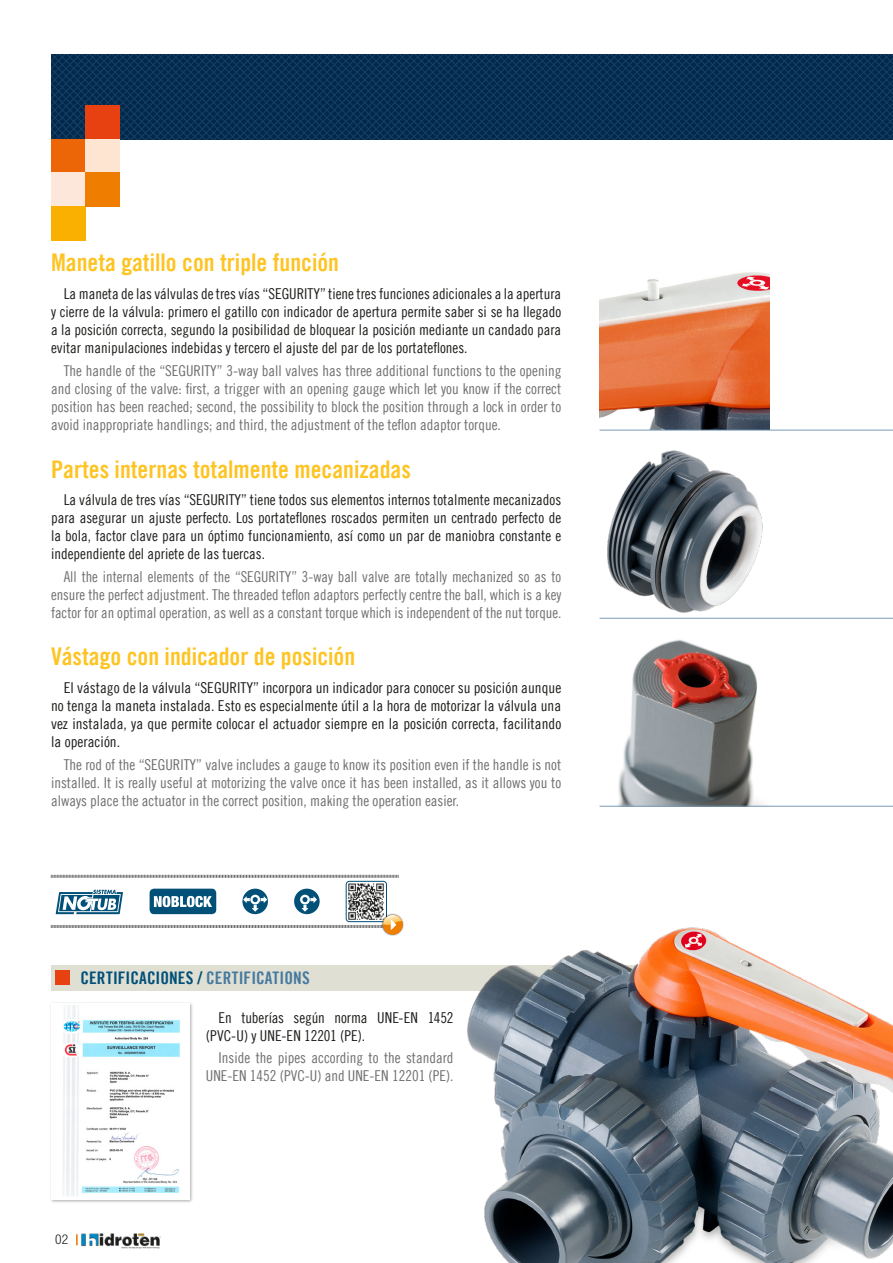
<style>
.page{position:relative;width:893px;height:1263px;background:#fff}
.page>*{position:absolute;margin:0;border:0;box-sizing:border-box;transform-origin:0 0}
.t1{font:24.3px "Trade Gothic LT Bold Cond Twenty";color:#fdc423}
.t2{font:17.4px "Trade Gothic LT Bold Cond Twenty";letter-spacing:.005em;color:#005078}
.t3{font:15px/18px "Trade Gothic LT Cond Eighteen";color:#1d1d1b;text-align:justify}
.t4{font:15px/18px "Trade Gothic LT Cond Eighteen";color:#706f6f;text-align:justify}
.t5{font:300 condensed 13.5px "Helvetica Neue LT Std";color:#1d1d1b}
.s1{color:#467a9f}
</style>
<div class="page">
<svg style="left:51px;top:54px;width:842px;height:85px;background:#093054"></svg>
<div style="left:51px;top:139px;width:34px;height:34px;background:#ec6608"></div>
<div style="left:85px;top:105px;width:34px;height:34px;background:#e74011"></div>
<div style="left:51px;top:173px;width:34px;height:34px;background:#fde7da"></div>
<div style="left:85px;top:139px;width:34px;height:34px;background:#fde5d2"></div>
<div style="left:51px;top:207px;width:34px;height:34px;background:#f9b000"></div>
<div style="left:85px;top:173px;width:34px;height:34px;background:#ef7d00"></div>
<img style="left:81px;top:1233px;width:80px;height:16px">
<svg style="left:76px;top:1234px;width:2px;height:11px"></svg>
<div style="left:51px;top:965px;width:676px;height:26px;background:#e0dfd3"></div>
<div style="left:55px;top:970px;width:15px;height:15px;background:#e74011"></div>
<svg style="left:51px;top:874px;width:348px;height:4px"></svg>
<div style="left:150px;top:889px;width:66px;height:25px;background:#005078;border-radius:4px"></div>
<img style="left:467px;top:927px;width:426px;height:336px">
<img style="left:600px;top:272px;width:170px;height:158px">
<hr style="left:600px;top:430px;width:293px;height:1px;background:#7a9bba">
<img style="left:607px;top:450px;width:156px;height:163px">
<hr style="left:600px;top:618px;width:293px;height:1px;background:#7a9bba">
<img style="left:600px;top:639px;width:174px;height:167px">
<hr style="left:600px;top:806px;width:293px;height:1px;background:#7a9bba">
<img style="left:346px;top:881px;width:40px;height:9px">
<div style="left:346px;top:881px;width:41px;height:41px;border:1px solid #005078;border-radius:3px"></div>
<img style="left:383px;top:919px;width:21px;height:17px">
<div style="left:383px;top:915px;width:20px;height:19px;background:#ef7e01;border-radius:50%"></div>
<svg style="left:51px;top:890px;width:351px;height:40px"></svg>
<div style="left:49px;top:1002px;width:145px;height:201px;background:#1d1d1b;opacity:.4"></div>
<img style="left:51px;top:1003px;width:139px;height:196px">
<h1 class="t1" style="left:51px;top:248px;width:290px">Maneta gatillo con triple función</h1>
<p class="t3" style="left:51px;top:285px;width:512px;text-indent:13px">La maneta de las válvulas de tres vías “SEGURITY” tiene tres funciones adicionales a la apertura y cierre de la válvula: primero el gatillo con indicador de apertura permite saber si se ha llegado a la posición correcta, segundo la posibilidad de bloquear la posición mediante un candado para evitar manipulaciones indebidas y tercero el ajuste del par de los portateflones.</p>
<p class="t4" style="left:51px;top:361px;width:512px;text-indent:13px">The handle of the “SEGURITY” 3-way ball valves has three additional functions to the opening and closing of the valve: first, a trigger with an opening gauge which let you know if the correct position has been reached; second, the possibility to block the position through a lock in order to avoid inappropriate handlings; and third, the adjustment of the teflon adaptor torque.</p>
<h1 class="t1" style="left:51px;top:454px;width:361px">Partes internas totalmente mecanizadas</h1>
<p class="t3" style="left:51px;top:491px;width:512px;text-indent:13px">La válvula de tres vías “SEGURITY” tiene todos sus elementos internos totalmente mecanizados para asegurar un ajuste perfecto. Los portateflones roscados permiten un centrado perfecto de la bola, factor clave para un óptimo funcionamiento, así como un par de maniobra constante e independiente del apriete de las tuercas.</p>
<p class="t4" style="left:51px;top:567px;width:512px;text-indent:13px">All the internal elements of the “SEGURITY” 3-way ball valve are totally mechanized so as to ensure the perfect adjustment. The threaded teflon adaptors perfectly centre the ball, which is a key factor for an optimal operation, as well as a constant torque which is independent of the nut torque.</p>
<h1 class="t1" style="left:51px;top:642px;width:306px">Vástago con indicador de posición</h1>
<p class="t3" style="left:51px;top:679px;width:512px;text-indent:13px">El vástago de la válvula “SEGURITY” incorpora un indicador para conocer su posición aunque no tenga la maneta instalada. Esto es especialmente útil a la hora de motorizar la válvula una vez instalada, ya que permite colocar el actuador siempre en la posición correcta, facilitando la operación.</p>
<p class="t4" style="left:51px;top:755px;width:512px;text-indent:13px">The rod of the “SEGURITY” valve includes a gauge to know its position even if the handle is not installed. It is really useful at motorizing the valve once it has been installed, as it allows you to always place the actuator in the correct position, making the operation easier.</p>
<p class="t2" style="left:80px;top:967px;width:231px">CERTIFICACIONES / <span class="s1">CERTIFICATIONS</span></p>
<p class="t3" style="left:206px;top:1008px;width:249px;text-indent:13px">En tuberías según norma UNE-EN 1452 (PVC-U) y UNE-EN 12201 (PE).</p>
<p class="t4" style="left:206px;top:1049px;width:249px;text-align:right">Inside the pipes according to the standard<br>UNE-EN 1452 (PVC-U) and UNE-EN 12201 (PE).</p>
<p class="t5" style="left:55px;top:1232px;width:15px">02</p>
</div>
